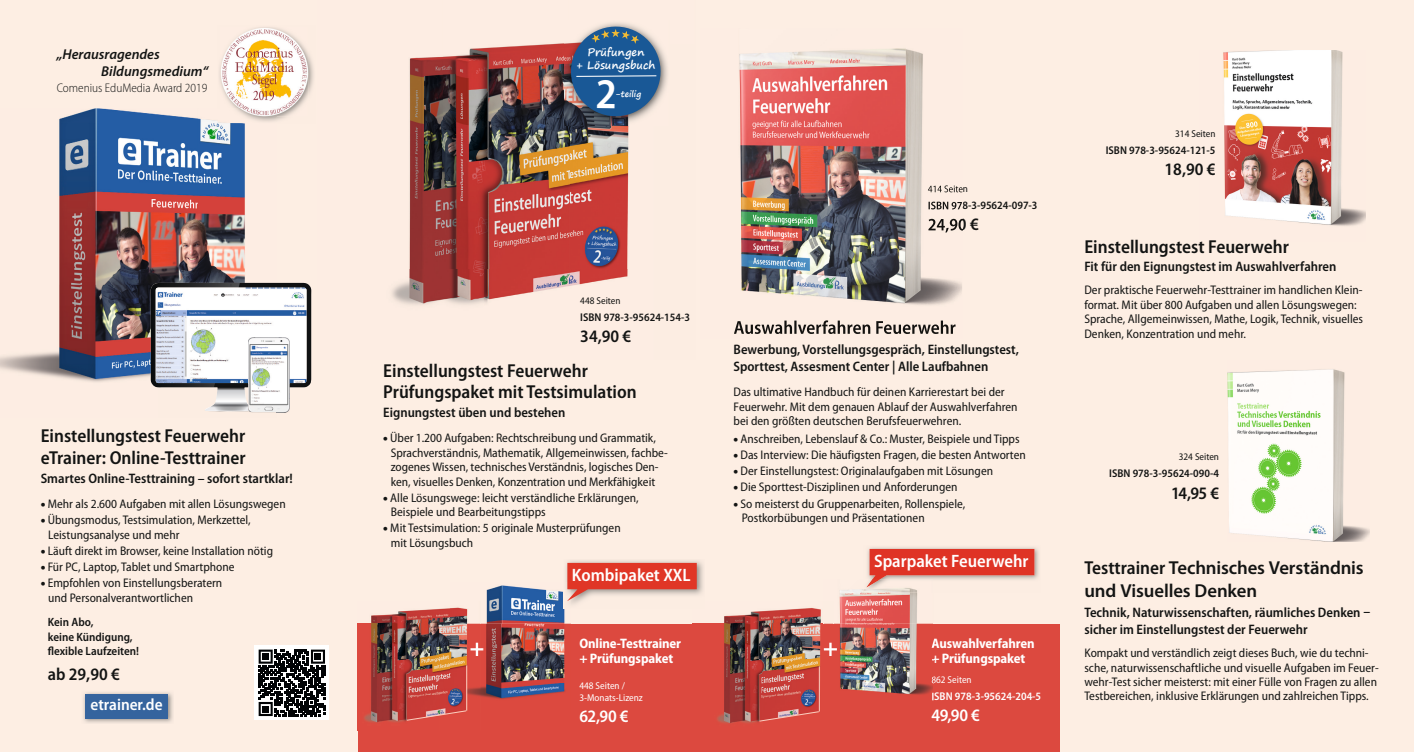
<style>
.page{position:relative;width:1414px;height:752px;background:#fff}
.page>*{position:absolute;margin:0;border:0;box-sizing:border-box;transform-origin:0 0}
.t1{font:700 semi-condensed 25px "Myriad Pro";color:#fff}
.t2{font:600 semi-condensed 18.75px/21.9px "Myriad Pro";color:#131413}
.t3{font:600 18.75px/22.5px "Myriad Pro";letter-spacing:-.005em;color:#131413}
.t4{font:600 semi-condensed 18px "Myriad Pro";color:#fff}
.t5{font:600 semi-condensed 17.5px "Myriad Pro";color:#131413}
.t6{font:600 semi-condensed 17.5px "Myriad Pro";letter-spacing:-.015em;color:#fff}
.t7{font:600 semi-condensed 16.5px "Myriad Pro";color:#fff}
.t8{font:italic 600 14.25px/16.5px "Myriad Pro";color:#131413}
.t9{font:600 semi-condensed 13.75px/16.9px "Myriad Pro";color:#131413}
.t10{font:700 semi-condensed 13.75px/15.6px "Myriad Pro";letter-spacing:-.01em;color:#fff}
.t11{font:semi-condensed 12.5px/14.4px "Myriad Pro";color:#131413}
.t12{font:300 semi-condensed 12.5px "Myriad Pro";color:#131413}
.t13{font:600 semi-condensed 12px/14.4px "Myriad Pro";color:#131413}
.t14{font:600 semi-condensed 11.25px "Myriad Pro";color:#131413}
.t15{font:600 semi-condensed 11.25px "Myriad Pro";color:#fff}
.t16{font:700 10.88px/13px "Segoe Print";color:#fff;text-align:center}
.t17{font:semi-condensed 10px/12px "Myriad Pro";color:#fff}
.t18{font:semi-condensed 10px "Myriad Pro";color:#131413}
.t19{font:700 8.5px "Segoe Print";letter-spacing:-.005em;color:#fff}
.s1{font-weight:900;font-style:italic;font-stretch:semi-expanded}
.s2{font-stretch:semi-condensed}
</style>
<div class="page">
<div style="left:0;top:0;width:1414px;height:751px;background:#fdeee3"></div>
<img style="left:59px;top:108px;width:139px;height:177px">
<img style="left:198px;top:118px;width:79px;height:165px">
<img style="left:0;top:285px;width:151px;height:97px">
<img style="left:211px;top:411px;width:66px;height:2px">
<img style="left:151px;top:283px;width:160px;height:128px">
<img style="left:156px;top:287px;width:150px;height:96px">
<img style="left:248px;top:411px;width:41px;height:1px">
<img style="left:248px;top:337px;width:42px;height:74px">
<img style="left:252px;top:346px;width:34px;height:56px">
<div style="left:250px;top:344px;width:38px;height:60px;border:1px solid #818181"></div>
<img style="left:219px;top:27px;width:95px;height:94px">
<img style="left:218px;top:108px;width:59px;height:15px">
<img style="left:220px;top:28px;width:89px;height:44px">
<img style="left:220px;top:72px;width:44px;height:36px">
<img style="left:264px;top:72px;width:45px;height:44px">
<img style="left:220px;top:108px;width:57px;height:8px">
<img style="left:1223px;top:50px;width:142px;height:176px">
<img style="left:1227px;top:369px;width:142px;height:172px">
<img style="left:739px;top:48px;width:223px;height:279px">
<img style="left:928px;top:185px;width:34px;height:7px">
<img style="left:928px;top:201px;width:34px;height:8px">
<img style="left:928px;top:219px;width:34px;height:13px">
<img style="left:734px;top:320px;width:137px;height:14px">
<img style="left:876px;top:320px;width:79px;height:14px">
<img style="left:83px;top:692px;width:90px;height:31px">
<div style="left:85px;top:693px;width:83px;height:25px;background:#35649e"></div>
<svg style="left:255px;top:645px;width:74px;height:74px"></svg>
<svg style="left:259px;top:649px;width:66px;height:66px;background:#4b4c4e"></svg>
<img style="left:409px;top:43px;width:160px;height:226px">
<img style="left:569px;top:125px;width:60px;height:144px">
<img style="left:392px;top:269px;width:236px;height:36px">
<img style="left:565px;top:43px;width:103px;height:82px">
<div style="left:358px;top:623px;width:701px;height:128px;background:#dc493f"></div>
<img style="left:871px;top:547px;width:168px;height:33px">
<svg style="left:867px;top:548px;width:167px;height:32px;background:#de4d40"></svg>
<img style="left:450px;top:585px;width:121px;height:114px">
<img style="left:564px;top:582px;width:3px;height:25px">
<img style="left:724px;top:608px;width:97px;height:15px">
<img style="left:724px;top:623px;width:100px;height:72px">
<img style="left:717px;top:695px;width:103px;height:29px">
<svg style="left:567px;top:562px;width:138px;height:45px"></svg>
<img style="left:371px;top:600px;width:109px;height:23px">
<img style="left:364px;top:623px;width:76px;height:100px">
<img style="left:440px;top:623px;width:10px;height:71px">
<img style="left:440px;top:694px;width:40px;height:17px">
<svg style="left:470px;top:642px;width:13px;height:13px"></svg>
<hr style="left:466px;top:665px;width:1px;height:45px;background:#fccebf">
<svg style="left:406px;top:710px;width:61px;height:10px"></svg>
<hr style="left:819px;top:666px;width:1px;height:45px;background:#fccebf">
<svg style="left:759px;top:711px;width:60px;height:10px"></svg>
<img style="left:824px;top:589px;width:109px;height:112px">
<img style="left:864px;top:579px;width:69px;height:13px">
<img style="left:866px;top:579px;width:14px;height:8px">
<svg style="left:931px;top:637px;width:2px;height:10px"></svg>
<svg style="left:932px;top:653px;width:1px;height:13px"></svg>
<svg style="left:824px;top:642px;width:13px;height:13px"></svg>
<svg style="left:566px;top:22px;width:99px;height:99px;background:#58789b"></svg>
<p class="t8" style="left:101px;top:46px;width:109px;text-indent:-44px">„Herausragendes<br>Bildungsmedium“</p>
<p class="t12" style="left:57px;top:81px;width:152px">Comenius EduMedia Award 2019</p>
<h2 class="t2" style="left:41px;top:425px;width:206px">Einstellungstest Feuerwehr eTrainer: Online-Testtrainer</h2>
<p class="t9" style="left:41px;top:470px;width:254px">Smartes Online-Testtraining – sofort startklar!</p>
<p class="t11" style="left:41px;top:497px;width:246px"><span class="s1">•</span> Mehr als 2.600 Aufgaben mit allen Lösungswegen</p>
<p class="t11" style="left:48px;top:513px;width:204px;text-indent:-8px"><span class="s1">•</span> Übungsmodus, Testsimulation, Merkzettel,<br>Leistungsanalyse und mehr</p>
<p class="t11" style="left:41px;top:543px;width:234px"><span class="s1">•</span> Läuft direkt im Browser, keine Installation nötig</p>
<p class="t11" style="left:41px;top:559px;width:195px"><span class="s1">•</span> Für PC, Laptop, Tablet und Smartphone</p>
<p class="t11" style="left:48px;top:575px;width:176px;text-indent:-8px"><span class="s1">•</span> Empfohlen von Einstellungsberatern und Personalverantwortlichen</p>
<p class="t13" style="left:48px;top:615px;width:93px">Kein Abo,<br>keine Kündigung, flexible Laufzeiten!</p>
<h3 class="t5" style="left:48px;top:664px;width:74px">ab 29,90 €</h3>
<h3 class="t7" style="left:91px;top:695px;width:74px">etrainer.de</h3>
<p class="t16" style="left:577px;top:45px;width:80px">Prüfungen<br>+ Lösungsbuch</p>
<p class="t19" style="left:615px;top:86px;width:27px">-teilig</p>
<p class="t18" style="left:580px;top:295px;width:42px">448 Seiten</p>
<p class="t14" style="left:580px;top:311px;width:111px">ISBN 978-3-95624-154-3</p>
<h3 class="t5" style="left:580px;top:326px;width:52px">34,90 €</h3>
<h2 class="t2" style="left:383px;top:360px;width:255px;line-height:20.6px">Einstellungstest Feuerwehr<br>Prüfungspaket mit Testsimulation</h2>
<p class="t9" style="left:383px;top:404px;width:184px">Eignungstest üben und bestehen</p>
<p class="t11" style="left:391px;top:431px;width:279px;text-indent:-8px"><span class="s1">•</span> Über 1.200 Aufgaben: Rechtschreibung und Grammatik, Sprachverständnis, Mathematik, Allgemeinwissen, fachbe&shy;zogenes Wissen, technisches Verständnis, logisches Den&shy;ken, visuelles Denken, Konzentration und Merkfähigkeit</p>
<p class="t11" style="left:391px;top:490px;width:249px;text-indent:-8px"><span class="s1">•</span> Alle Lösungswege: leicht verständliche Erklärungen,<br>Beispiele und Bearbeitungstipps</p>
<p class="t11" style="left:391px;top:521px;width:231px;text-indent:-8px"><span class="s1">•</span> Mit Testsimulation: 5 originale Musterprüfungen mit Lösungsbuch</p>
<h3 class="t4" style="left:572px;top:565px;width:120px">Kombipaket XXL</h3>
<p class="t14" style="left:928px;top:199px;width:111px">ISBN 978-3-95624-097-3</p>
<p class="t9" style="left:733px;top:341px;width:287px">Bewerbung, Vorstellungsgespräch, Einstellungstest,<br>Sporttest, Assesment Center | Alle Laufbahnen</p>
<p class="t11" style="left:733px;top:385px;width:285px">Das ultimative Handbuch für deinen Karrierestart bei der<br>Feuerwehr. Mit dem genauen Ablauf der Auswahlverfahren bei den größten deutschen Berufsfeuerwehren.</p>
<p class="t11" style="left:733px;top:431px;width:287px"><span class="s1">•</span> Anschreiben, Lebenslauf &amp; Co.: Muster, Beispiele und Tipps</p>
<p class="t11" style="left:733px;top:447px;width:294px"><span class="s1">•</span> Das Interview: Die häufigsten Fragen, die besten Antworten</p>
<p class="t11" style="left:733px;top:464px;width:261px"><span class="s1">•</span> Der Einstellungstest: Originalaufgaben mit Lösungen</p>
<p class="t11" style="left:733px;top:480px;width:225px"><span class="s1">•</span> Die Sporttest-Disziplinen und Anforderungen</p>
<p class="t11" style="left:742px;top:496px;width:225px;text-indent:-8px"><span class="s1">•</span> So meisterst du Gruppenarbeiten, Rollenspiele,<br>Postkorbübungen und Präsentationen</p>
<h3 class="t4" style="left:874px;top:551px;width:156px">Sparpaket Feuerwehr</h3>
<h1 class="t1" style="left:469px;top:633px;width:16px">+</h1>
<p class="t10" style="left:931px;top:635px;width:105px">Auswahlverfahren + Prüfungspaket</p>
<p class="t17" style="left:931px;top:673px;width:42px">862 Seiten</p>
<p class="t15" style="left:931px;top:690px;width:111px">ISBN 978-3-95624-204-5</p>
<h3 class="t6" style="left:931px;top:705px;width:50px">49,90 €</h3>
<p class="t10" style="left:579px;top:635px;width:103px">Online-Testtrainer + Prüfungspaket</p>
<p class="t17" style="left:579px;top:679px;width:65px">448 Seiten /<br>3-Monats-Lizenz</p>
<h3 class="t6" style="left:579px;top:705px;width:51px">62,90 €</h3>
<p class="t18" style="left:1175px;top:128px;width:42px">314 Seiten</p>
<p class="t14" style="left:1106px;top:144px;width:111px">ISBN 978-3-95624-121-5</p>
<h3 class="t5" style="left:1164px;top:159px;width:52px">18,90 €</h3>
<h2 class="t2" style="left:1084px;top:236px;width:206px">Einstellungstest Feuerwehr</h2>
<p class="t9" style="left:1084px;top:258px;width:254px">Fit für den Eignungstest im Auswahlverfahren</p>
<p class="t11" style="left:1084px;top:283px;width:280px">Der praktische Feuerwehr-Testtrainer im handlichen Klein&shy;format. Mit über 800 Aufgaben und allen Lösungswegen:<br>Sprache, Allgemeinwissen, Mathe, Logik, Technik, visuelles Denken, Konzentration und mehr.</p>
<p class="t18" style="left:1179px;top:451px;width:42px">324 Seiten</p>
<p class="t14" style="left:1109px;top:467px;width:111px">ISBN 978-3-95624-090-4</p>
<h3 class="t5" style="left:1171px;top:482px;width:49px">14,95 €</h3>
<h2 class="t3" style="left:1084px;top:555px;width:281px"><span class="s2">Testtrainer</span> Technisches Verständnis und Visuelles Denken</h2>
<p class="t9" style="left:1084px;top:604px;width:278px">Technik, Naturwissenschaften, räumliches Denken sicher im Einstellungstest der Feuerwehr</p>
<p class="t11" style="left:1084px;top:645px;width:296px">Kompakt und verständlich zeigt dieses Buch, wie du techni&shy;sche, naturwissenschaftliche und visuelle Aufgaben im Feuer&shy;wehr-Test sicher meisterst: mit einer Fülle von Fragen zu allen Testbereichen, inklusive Erklärungen und zahlreichen Tipps.</p>
</div>
